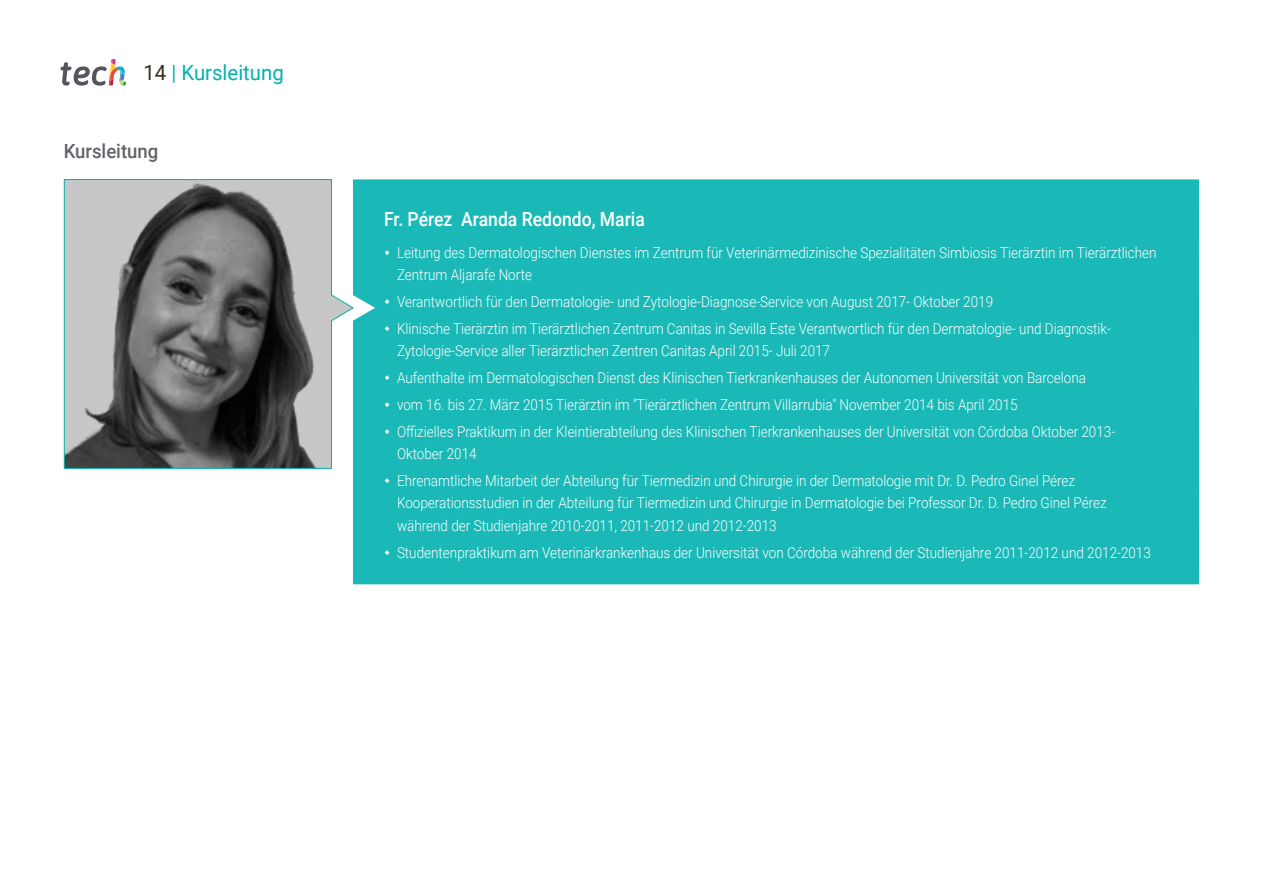
<style>
.page{position:relative;width:1263px;height:893px;background:#fff}
.page>*{position:absolute;margin:0;border:0;box-sizing:border-box;transform-origin:0 0}
.t1{font:21px "Roboto";color:#00b2af}
.t2{font:500 19.5px "Roboto";color:#fff;scale:.9 1}
.t3{font:500 19.5px "Roboto";color:#61646a;scale:.95 1}
.t4{font:300 15px/26.7px "Roboto";color:#fff;scale:.9 1}
.s1{color:#312e20}
</style>
<div class="page">
<svg style="left:61px;top:59px;width:65px;height:27px"></svg>
<div style="left:353px;top:179px;width:846px;height:405px;background:#1ab9b7"></div>
<svg style="left:64px;top:179px;width:290px;height:290px;background:#818484"></svg>
<svg style="left:385px;top:250px;width:5px;height:5px"></svg>
<svg style="left:385px;top:299px;width:5px;height:5px"></svg>
<svg style="left:385px;top:326px;width:5px;height:5px"></svg>
<svg style="left:385px;top:375px;width:5px;height:5px"></svg>
<svg style="left:385px;top:402px;width:5px;height:5px"></svg>
<svg style="left:385px;top:429px;width:5px;height:5px"></svg>
<svg style="left:385px;top:478px;width:5px;height:5px"></svg>
<svg style="left:385px;top:550px;width:5px;height:5px"></svg>
<h1 class="t1" style="left:144px;top:57px;width:142px"><span class="s1">14</span> | Kursleitung</h1>
<h2 class="t3" style="left:64px;top:137px;width:101px">Kursleitung</h2>
<h2 class="t2" style="left:384px;top:205px;width:291px">Fr. Pérez Aranda Redondo, Maria</h2>
<p class="t4" style="left:397px;top:241px;width:845px;line-height:22.5px">Leitung des Dermatologischen Dienstes im Zentrum für Veterinärmedizinische Spezialitäten Simbiosis Tierärztin im Tierärztlichen<br>Zentrum Aljarafe Norte</p>
<p class="t4" style="left:397px;top:288px;width:795px">Verantwortlich für den Dermatologie- und Zytologie-Diagnose-Service von August 2017- Oktober 2019<br>Klinische Tierärztin im Tierärztlichen Zentrum Canitas in Sevilla Este Verantwortlich für den Dermatologie- und Diagnostik-</p>
<p class="t4" style="left:397px;top:337px;width:799px">Zytologie-Service aller Tierärztlichen Zentren Canitas April 2015- Juli 2017<br>Aufenthalte im Dermatologischen Dienst des Klinischen Tierkrankenhauses der Autonomen Universität von Barcelona vom 16. bis 27. März 2015 Tierärztin im "Tierärztlichen Zentrum Villarrubia" November 2014 bis April 2015<br>Offizielles Praktikum in der Kleintierabteilung des Klinischen Tierkrankenhauses der Universität von Córdoba Oktober 2013-</p>
<p class="t4" style="left:397px;top:440px;width:755px">Oktober 2014<br>Ehrenamtliche Mitarbeit der Abteilung für Tiermedizin und Chirurgie in der Dermatologie mit Dr. D. Pedro Ginel Pérez</p>
<p class="t4" style="left:397px;top:491px;width:790px;line-height:22.5px">Kooperationsstudien in der Abteilung für Tiermedizin und Chirurgie in Dermatologie bei Professor Dr. D. Pedro Ginel Pérez während der Studienjahre 2010-2011, 2011-2012 und 2012-2013</p>
<p class="t4" style="left:397px;top:538px;width:839px">Studentenpraktikum am Veterinärkrankenhaus der Universität von Córdoba während der Studienjahre 2011-2012 und 2012-2013</p>
</div>
